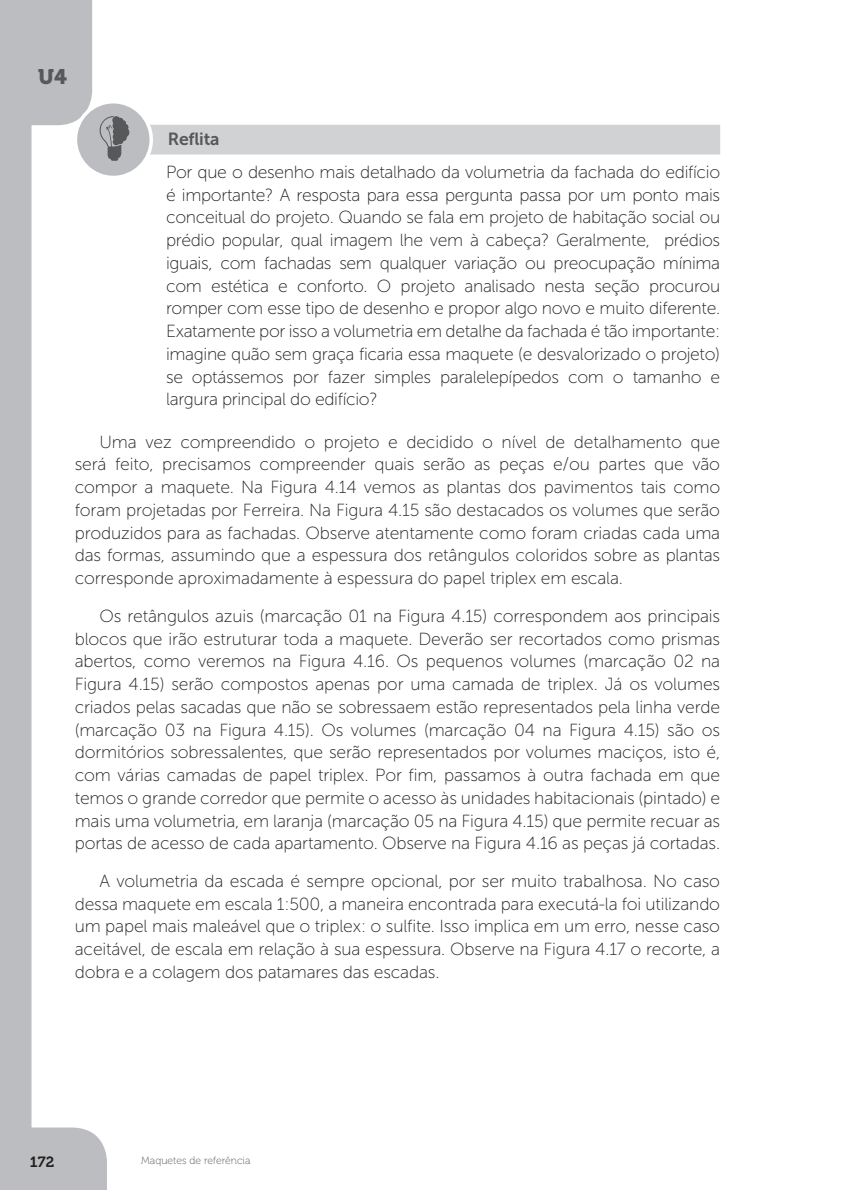
<style>
.page{position:relative;width:843px;height:1190px;background:#fff}
.page>*{position:absolute;margin:0;border:0;box-sizing:border-box;transform-origin:0 0}
.t1{font:21px "Museo 900";color:#57585a}
.t2{font:17.5px/22.8px "Museo Sans 100";letter-spacing:-.01em;color:#231f20;text-align:justify}
.t3{font:17.5px "Museo Sans 700";letter-spacing:-.01em;color:#57585a}
.t4{font:14.7px "Museo 700";color:#231f20}
.t5{font:10.5px "Museo 100";color:#57585a}
</style>
<div class="page">
<svg style="left:0;top:0;width:107px;height:1190px"></svg>
<div style="left:83px;top:125px;width:637px;height:29px;background:#d1d2d4"></div>
<div style="left:75px;top:102px;width:76px;height:75px;background:#bcbdc0;border-radius:50%"></div>
<div style="left:74px;top:100px;width:79px;height:79px;border:4px solid #fff;border-radius:50%"></div>
<svg style="left:99px;top:116px;width:30px;height:45px"></svg>
<p class="t1" style="left:38px;top:65px;width:30px">U4</p>
<p class="t3" style="left:168px;top:130px;width:53px">Reflita</p>
<p class="t2" style="left:166px;top:161px;width:555px">Por que o desenho mais detalhado da volumetria da fachada do edifício é importante? A resposta para essa pergunta passa por um ponto mais conceitual do projeto. Quando se fala em projeto de habitação social ou prédio popular, qual imagem lhe vem à cabeça? Geralmente, prédios iguais, com fachadas sem qualquer variação ou preocupação mínima com estética e conforto. O projeto analisado nesta seção procurou romper com esse tipo de desenho e propor algo novo e muito diferente.<br>Exatamente por isso a volumetria em detalhe da fachada é tão importante: imagine quão sem graça ficaria essa maquete (e desvalorizado o projeto) se optássemos por fazer simples paralelepípedos com o tamanho e largura principal do edifício?</p>
<p class="t2" style="left:75px;top:430px;width:646px;text-indent:25px">Uma vez compreendido o projeto e decidido o nível de detalhamento que será feito, precisamos compreender quais serão as peças e/ou partes que vão compor a maquete. Na Figura 4.14 vemos as plantas dos pavimentos tais como foram projetadas por Ferreira. Na Figura 4.15 são destacados os volumes que serão produzidos para as fachadas. Observe atentamente como foram criadas cada uma das formas, assumindo que a espessura dos retângulos coloridos sobre as plantas corresponde aproximadamente à espessura do papel triplex em escala.</p>
<p class="t2" style="left:75px;top:604px;width:646px;text-indent:25px">Os retângulos azuis (marcação 01 na Figura 4.15) correspondem aos principais blocos que irão estruturar toda a maquete. Deverão ser recortados como prismas abertos, como veremos na Figura 4.16. Os pequenos volumes (marcação 02 na Figura 4.15) serão compostos apenas por uma camada de triplex. Já os volumes criados pelas sacadas que não se sobressaem estão representados pela linha verde (marcação 03 na Figura 4.15). Os volumes (marcação 04 na Figura 4.15) são os dormitórios sobressalentes, que serão representados por volumes maciços, isto é, com várias camadas de papel triplex. Por fim, passamos à outra fachada em que temos o grande corredor que permite o acesso às unidades habitacionais (pintado) e mais uma volumetria, em laranja (marcação 05 na Figura 4.15) que permite recuar as portas de acesso de cada apartamento. Observe na Figura 4.16 as peças já cortadas.</p>
<p class="t2" style="left:75px;top:869px;width:646px;text-indent:25px">A volumetria da escada é sempre opcional, por ser muito trabalhosa. No caso dessa maquete em escala 1:500, a maneira encontrada para executá-la foi utilizando um papel mais maleável que o triplex: o sulfite. Isso implica em um erro, nesse caso aceitável, de escala em relação à sua espessura. Observe na Figura 4.17 o recorte, a dobra e a colagem dos patamares das escadas.</p>
<p class="t4" style="left:30px;top:1154px;width:26px">172</p>
<p class="t5" style="left:141px;top:1155px;width:111px">Maquetes de referência</p>
</div>
